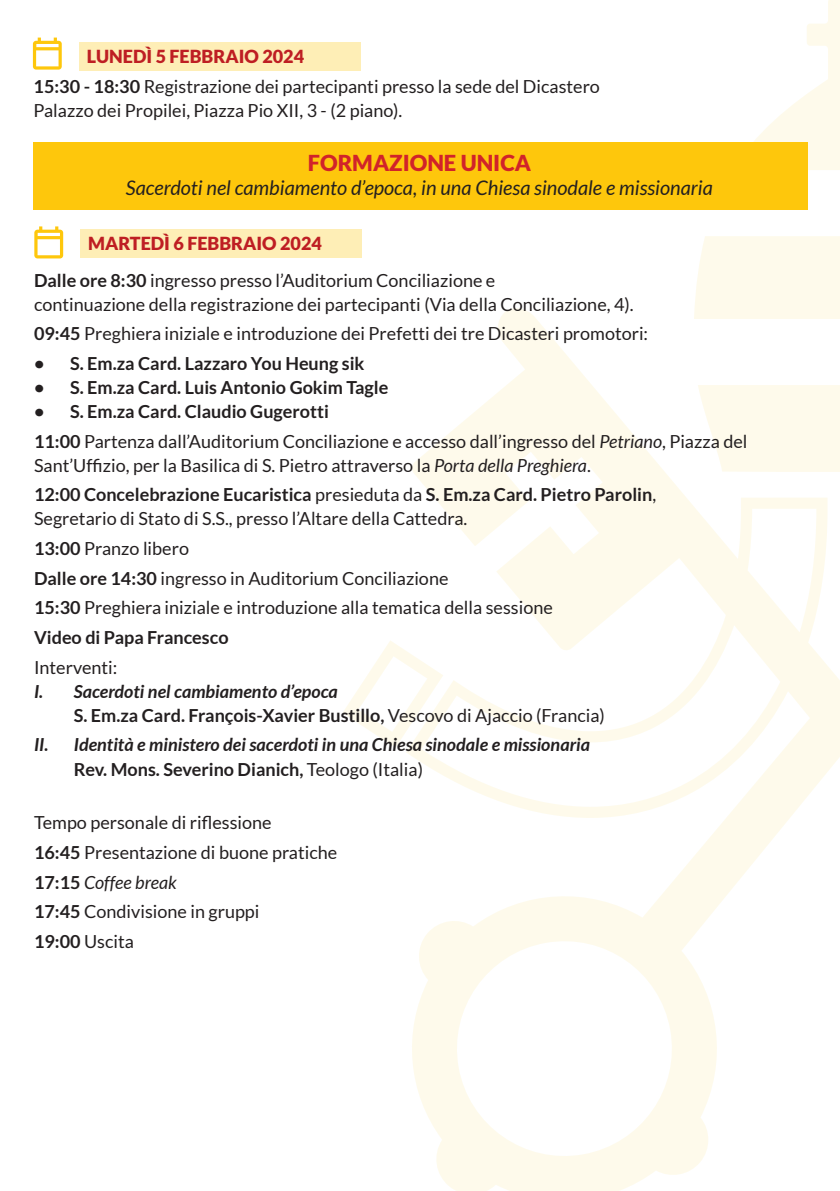
<style>
.page{position:relative;width:840px;height:1191px;background:#fff}
.page>*{position:absolute;margin:0;border:0;box-sizing:border-box;transform-origin:0 0}
.t1{font:900 22px "Lato";color:#d1232a}
.t2{font:italic 20px "Lato";color:#231f20}
.t3{font:18px/29.6px "Lato";color:#231f20}
.t4{font:700 18px/24px "Lato";color:#231f20}
.t5{font:italic 700 18px/24px "Lato";color:#231f20}
.t6{font:900 18px "Lato";color:#be1e23}
.s1{font-weight:700}
.s2{font-style:italic}
.s3{font-weight:400}
.s4{font-style:normal}
.s5{font-weight:400;font-style:normal}
</style>
<div class="page">
<div style="left:695px;top:236px;width:144px;height:72px;background:#fefaeb"></div>
<svg style="left:754px;top:0;width:85px;height:170px"></svg>
<svg style="left:406px;top:308px;width:433px;height:883px"></svg>
<svg style="left:343px;top:640px;width:100px;height:108px"></svg>
<div style="left:33px;top:142px;width:773px;height:68px;background:#fec70c"></div>
<div style="left:80px;top:229px;width:281px;height:29px;background:#feeeb6"></div>
<div style="left:79px;top:42px;width:281px;height:28px;background:#feeeb6"></div>
<svg style="left:34px;top:226px;width:29px;height:32px"></svg>
<svg style="left:33px;top:38px;width:29px;height:32px"></svg>
<p class="t6" style="left:87px;top:46px;width:219px">LUNEDÌ 5 FEBBRAIO 2024</p>
<p class="t3" style="left:34px;top:75px;width:567px;line-height:24px"><span class="s1">15:30 - 18:30</span> Registrazione dei partecipanti presso la sede del Dicastero<br>Palazzo dei Propilei, Piazza Pio XII, 3 - (2 piano).</p>
<p class="t1" style="left:307px;top:150px;width:225px">FORMAZIONE UNICA</p>
<p class="t2" style="left:126px;top:177px;width:588px">Sacerdoti nel cambiamento d’epoca, in una Chiesa sinodale e missionaria</p>
<p class="t6" style="left:88px;top:233px;width:235px">MARTEDÌ 6 FEBBRAIO 2024</p>
<p class="t3" style="left:34px;top:268px;width:601px;line-height:24px"><span class="s1">Dalle ore 8:30</span> ingresso presso l’Auditorium Conciliazione e<br>continuazione della registrazione dei partecipanti (Via della Conciliazione, 4).</p>
<p class="t3" style="left:34px;top:319px;width:615px"><span class="s1">09:45</span> Preghiera iniziale e introduzione dei Prefetti dei tre Dicasteri promotori:</p>
<p class="t4" style="left:34px;top:351px;width:332px">• S. Em.za Card. Lazzaro You Heung sik</p>
<p class="t4" style="left:34px;top:375px;width:355px">• S. Em.za Card. Luis Antonio Gokim Tagle</p>
<p class="t3" style="left:34px;top:396px;width:714px"><span class="s1">• S. Em.za Card. Claudio Gugerotti<br>11:00</span> Partenza dall’Auditorium Conciliazione e accesso dall’ingresso del <span class="s2">Petriano</span>, Piazza del</p>
<p class="t3" style="left:34px;top:450px;width:623px">Sant’Uffizio, per la Basilica di S. Pietro attraverso la <span class="s2">Porta della Preghiera</span>.<br><span class="s1">12:00 Concelebrazione Eucaristica</span> presieduta da <span class="s1">S. Em.za Card. Pietro Parolin</span>,</p>
<p class="t3" style="left:34px;top:504px;width:520px">Segretario di Stato di S.S., presso l’Altare della Cattedra.<br><span class="s1">13:00</span> Pranzo libero<br><span class="s1">Dalle ore 14:30</span> ingresso in Auditorium Conciliazione<br><span class="s1">15:30</span> Preghiera iniziale e introduzione alla tematica della sessione <span class="s1">Video di Papa Francesco</span></p>
<p class="t3" style="left:34px;top:652px;width:85px">Interventi:</p>
<p class="t4" style="left:74px;top:679px;width:532px;text-indent:-40px"><span class="s2">I. Sacerdoti nel cambiamento d’epoca<br></span>S. Em.za Card. François-Xavier Bustillo, <span class="s3">Vescovo di Ajaccio (Francia)</span></p>
<p class="t5" style="left:74px;top:733px;width:517px;text-indent:-40px">II. Identità e ministero dei sacerdoti in una Chiesa sinodale e missionaria<br><span class="s4">Rev. Mons. Severino Dianich,</span> <span class="s5">Teologo (Italia)</span></p>
<p class="t3" style="left:34px;top:807px;width:304px">Tempo personale di riflessione<br><span class="s1">16:45</span> Presentazione di buone pratiche<br><span class="s1">17:15</span> <span class="s2">Coffee break<br></span><span class="s1">17:45</span> Condivisione in gruppi<br><span class="s1">19:00</span> Uscita</p>
</div>
